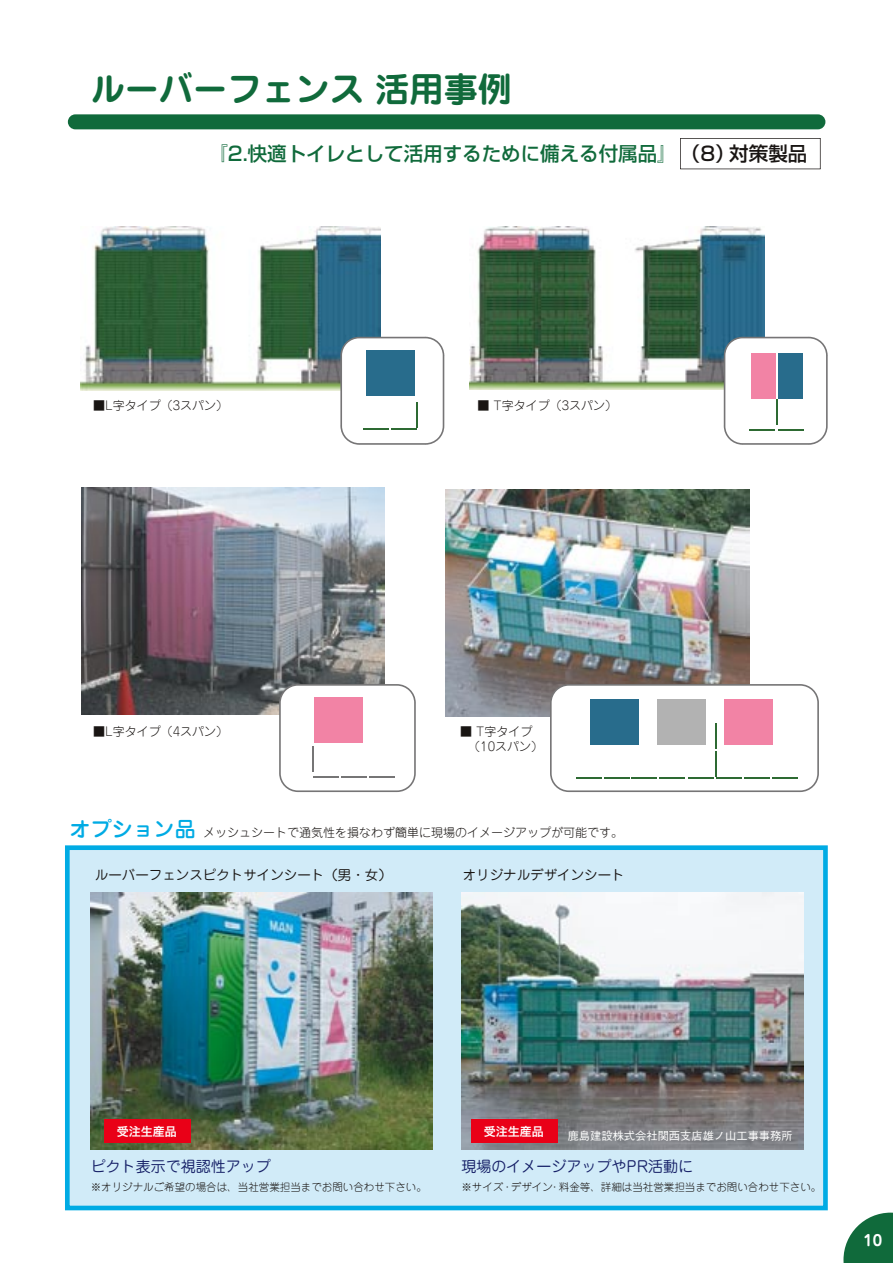
<style>
.page{position:relative;width:893px;height:1263px;background:#fff}
.page>*{position:absolute;margin:0;border:0;box-sizing:border-box;transform-origin:0 0}
.t1{font:700 34.2px "Jun 501 Pro";color:#106a3b}
.t2{font:500 21px "Jun 34 Pro";color:#00abe4}
.t3{font:500 19.5px "Shin Go Pro";color:#106a3b}
.t4{font:15px "Jun 201 Pro";color:#172168}
.t5{font:700 15px "Jun 501 Pro";color:#fff}
.t6{font:13.5px "Jun 201 Pro";color:#191513}
.t7{font:300 12px/15px "Jun 101 Pro";color:#191513}
.t8{font:12px "Hira Kaku Pro W6";color:#fff}
.t9{font:500 11.25px "Gothic BBB Pro";color:#fff}
.t10{font:300 10.5px "Jun 101 Pro";color:#191513}
.s1{color:#191513}
</style>
<div class="page">
<div style="left:68px;top:114px;width:757px;height:15px;background:#106a3b;border-radius:8px"></div>
<img style="left:80px;top:227px;width:300px;height:163px">
<img style="left:470px;top:227px;width:295px;height:163px">
<hr style="left:680px;top:169px;width:140px;height:1px;background:#191513">
<hr style="left:680px;top:138px;width:1px;height:31px;background:#191513">
<hr style="left:680px;top:138px;width:140px;height:1px;background:#191513">
<hr style="left:820px;top:138px;width:1px;height:31px;background:#191513">
<svg style="left:843px;top:1212px;width:50px;height:51px"></svg>
<img style="left:446px;top:489px;width:303px;height:228px">
<img style="left:81px;top:487px;width:304px;height:228px">
<svg style="left:279px;top:684px;width:137px;height:108px"></svg>
<svg style="left:340px;top:337px;width:104px;height:108px"></svg>
<hr style="left:363px;top:428px;width:26px;height:2px;background:#2d6a32">
<hr style="left:391px;top:428px;width:26px;height:2px;background:#2d6a32">
<div style="left:366px;top:350px;width:49px;height:46px;background:#286c8c"></div>
<hr style="left:341px;top:776px;width:26px;height:2px;background:#767576">
<hr style="left:369px;top:776px;width:26px;height:2px;background:#767576">
<hr style="left:313px;top:776px;width:26px;height:2px;background:#767576">
<div style="left:314px;top:698px;width:49px;height:45px;background:#f283a5"></div>
<hr style="left:312px;top:746px;width:2px;height:26px;background:#767576">
<svg style="left:550px;top:684px;width:269px;height:108px"></svg>
<svg style="left:724px;top:337px;width:104px;height:108px"></svg>
<hr style="left:416px;top:402px;width:2px;height:26px;background:#2d6a32">
<svg style="left:65px;top:845px;width:763px;height:365px;background:#bae2f2"></svg>
<img style="left:461px;top:893px;width:342px;height:256px">
<img style="left:91px;top:893px;width:341px;height:256px">
<div style="left:104px;top:1120px;width:86px;height:23px;background:#e90017"></div>
<div style="left:471px;top:1120px;width:86px;height:23px;background:#e90017"></div>
<h1 class="t1" style="left:91px;top:62px;width:423px">ルーバーフェンス 活用事例</h1>
<h3 class="t3" style="left:208px;top:138px;width:600px">『2.快適トイレとして活用するために備える付属品』<span class="s1">（8）対策製品</span></h3>
<p class="t7" style="left:93px;top:396px;width:137px">■L字タイプ（3スパン）</p>
<p class="t7" style="left:477px;top:396px;width:141px">■ T字タイプ（3スパン）</p>
<p class="t7" style="left:93px;top:723px;width:137px">■L字タイプ（4スパン）</p>
<p class="t7" style="left:468px;top:723px;width:77px;text-indent:-8px">■ T字タイプ（10スパン）</p>
<h2 class="t2" style="left:70px;top:812px;width:128px">オプション品</h2>
<p class="t6" style="left:95px;top:864px;width:299px">ルーバーフェンスピクトサインシート（男・女）</p>
<p class="t6" style="left:463px;top:864px;width:163px">オリジナルデザインシート</p>
<p class="t7" style="left:203px;top:823px;width:421px">メッシュシートで通気性を損なわず簡単に現場のイメージアップが可能です。</p>
<p class="t8" style="left:117px;top:1120px;width:61px">受注生産品</p>
<p class="t8" style="left:484px;top:1120px;width:61px">受注生産品</p>
<p class="t9" style="left:568px;top:1127px;width:226px">鹿島建設株式会社関西支店雄ノ山工事事務所</p>
<p class="t4" style="left:91px;top:1154px;width:181px">ピクト表示で視認性アップ</p>
<p class="t4" style="left:461px;top:1154px;width:233px">現場のイメージアップやPR活動に</p>
<p class="t10" style="left:91px;top:1179px;width:337px">※オリジナルご希望の場合は、当社営業担当までお問い合わせ下さい。</p>
<p class="t10" style="left:461px;top:1179px;width:361px">※サイズ・デザイン・料金等、詳細は当社営業担当までお問い合わせ下さい。</p>
<p class="t5" style="left:863px;top:1228px;width:20px">10</p>
</div>
